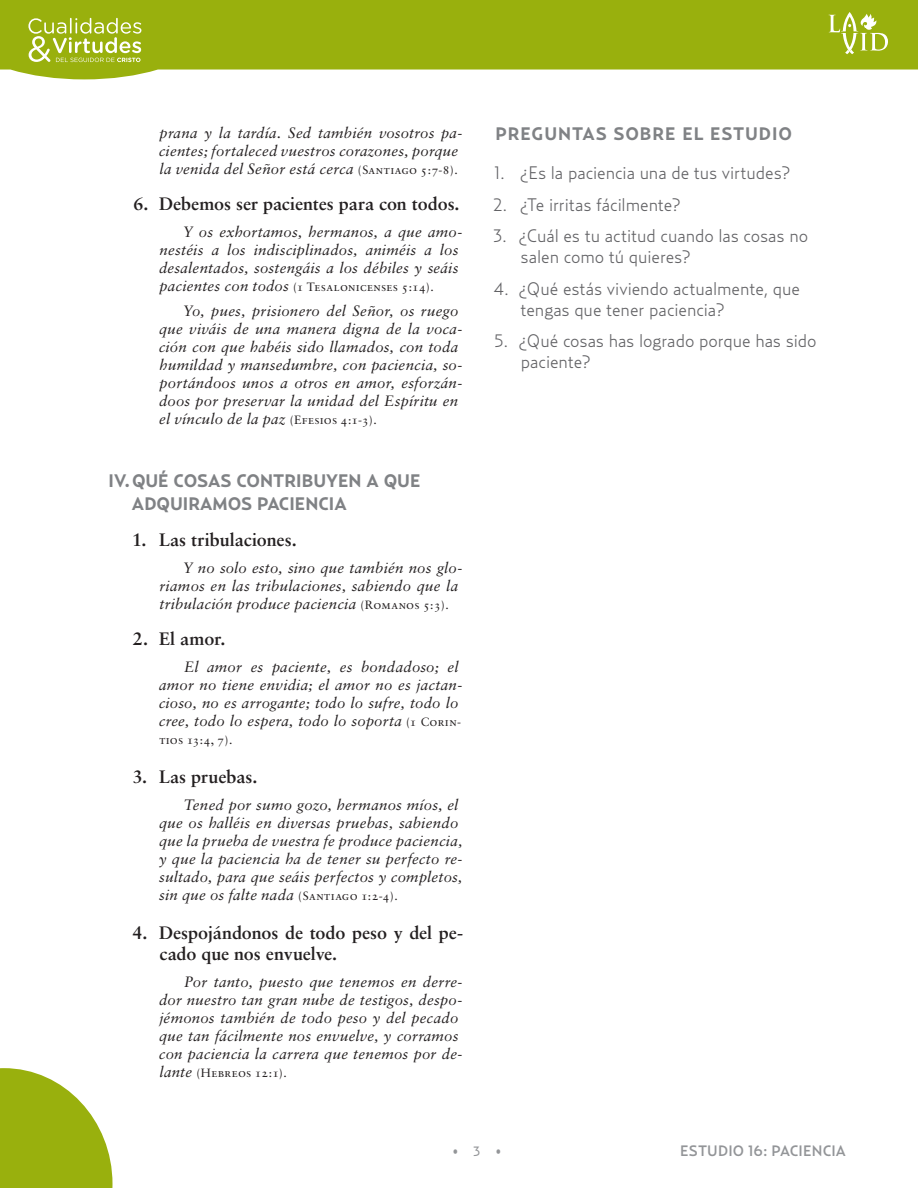
<style>
.page{position:relative;width:918px;height:1188px;background:#fff}
.page>*{position:absolute;margin:0;border:0;box-sizing:border-box;transform-origin:0 0}
.t1{font:300 18px/21px "Relay";letter-spacing:-.005em;color:#636366}
.t2{font:700 18px/21px "Sabon";color:#231f20}
._4__Estudio_Tema{font:700 18px/22.5px "Relay";color:#808285}
._5__Estudio_Texto{font:700 18px "Relay";letter-spacing:.05em;color:#808285}
._5__Estudio_Texto-2{font:italic 15px/18px "Sabon";letter-spacing:.015em;color:#231f20}
.t3{font:500 15px "Relay";letter-spacing:.01em;color:#939598}
.t4{font:13.5px "Relay";color:#939598}
._5__Estudio_Texto-3{font:12px "Sabon Roman SC";letter-spacing:.025em;color:#231f20}
.s1{font-family:"Sabon Roman SC";font-style:normal;font-size:12px}
.s2{font-family:"Sabon";font-style:italic;font-size:15px}
</style>
<div class="page">
<svg style="left:0;top:0;width:918px;height:79px;fill:#99b00d"></svg>
<svg style="left:28px;top:18px;width:113px;height:44px"></svg>
<svg style="left:829px;top:12px;width:59px;height:42px"></svg>
<svg style="left:0;top:1068px;width:113px;height:120px"></svg>
<p class="_5__Estudio_Texto-2" style="left:159px;top:123px;width:305px">prana y la tardía. Sed también vosotros pa&shy;cientes; fortaleced vuestros corazones, porque la venida del Señor está cerca <span class="s1">(Santiago 5:7-8).</span></p>
<p class="t2" style="left:133px;top:192px;width:328px">6. Debemos ser pacientes para con todos.</p>
<p class="_5__Estudio_Texto-2" style="left:159px;top:222px;width:305px;text-indent:24px">Y os exhortamos, hermanos, a que amo&shy;nestéis a los indisciplinados, animéis a los desalentados, sostengáis a los débiles y seáis</p>
<p class="_5__Estudio_Texto-3" style="left:160px;top:279px;width:276px"><span class="s2">pacientes con todos</span> (1 Tesalonicenses 5:14).</p>
<p class="_5__Estudio_Texto-2" style="left:159px;top:302px;width:305px;text-indent:24px">Yo, pues, prisionero del Señor, os ruego que viváis de una manera digna de la voca&shy;ción con que habéis sido llamados, con toda humildad y mansedumbre, con paciencia, so&shy;portándoos unos a otros en amor, esforzán&shy;doos por preservar la unidad del Espíritu en el vínculo de la paz <span class="s1">(Efesios 4:1-3).</span></p>
<p class="_4__Estudio_Tema" style="left:132px;top:469px;width:290px;text-indent:-23px">IV.QUÉ COSAS CONTRIBUYEN A QUE<br>ADQUIRAMOS PACIENCIA</p>
<p class="t2" style="left:132px;top:528px;width:166px">1. Las tribulaciones.</p>
<p class="_5__Estudio_Texto-2" style="left:159px;top:558px;width:304px;text-indent:23px">Y no solo esto, sino que también nos glo&shy;riamos en las tribulaciones, sabiendo que la tribulación produce paciencia <span class="s1">(Romanos 5:3).</span></p>
<p class="t2" style="left:133px;top:627px;width:94px">2. El amor.</p>
<p class="_5__Estudio_Texto-2" style="left:159px;top:657px;width:305px;text-indent:25px">El amor es paciente, es bondadoso; el amor no tiene envidia; el amor no es jactan&shy;cioso, no es arrogante; todo lo sufre, todo lo cree, todo lo espera, todo lo soporta <span class="s1">(1 Corin-</span></p>
<p class="_5__Estudio_Texto-3" style="left:159px;top:732px;width:75px">tios 13:4, 7).</p>
<p class="t2" style="left:133px;top:765px;width:126px">3. Las pruebas.</p>
<p class="_5__Estudio_Texto-2" style="left:159px;top:795px;width:305px;text-indent:25px">Tened por sumo gozo, hermanos míos, el que os halléis en diversas pruebas, sabiendo que la prueba de vuestra fe produce paciencia, y que la paciencia ha de tener su perfecto re&shy;sultado, para que seáis perfectos y completos, sin que os falte nada <span class="s1">(Santiago 1:2-4).</span></p>
<p class="t2" style="left:160px;top:921px;width:305px;text-indent:-27px">4. Despojándonos de todo peso y del pe&shy;cado que nos envuelve.</p>
<p class="_5__Estudio_Texto-2" style="left:159px;top:972px;width:305px;text-indent:25px">Por tanto, puesto que tenemos en derre&shy;dor nuestro tan gran nube de testigos, despo&shy;jémonos también de todo peso y del pecado que tan fácilmente nos envuelve, y corramos con paciencia la carrera que tenemos por de-</p>
<p class="_5__Estudio_Texto-3" style="left:159px;top:1065px;width:129px"><span class="s2">lante</span> (Hebreos 12:1).</p>
<p class="_5__Estudio_Texto" style="left:495px;top:123px;width:298px">PREGUNTAS SOBRE EL ESTUDIO</p>
<p class="t1" style="left:494px;top:162px;width:298px">1. ¿Es la paciencia una de tus virtudes?</p>
<p class="t1" style="left:494px;top:194px;width:190px">2. ¿Te irritas fácilmente?</p>
<p class="t1" style="left:521px;top:225px;width:289px;text-indent:-27px">3. ¿Cuál es tu actitud cuando las cosas no salen como tú quieres?</p>
<p class="t1" style="left:521px;top:278px;width:281px;text-indent:-27px">4. ¿Qué estás viviendo actualmente, que tengas que tener paciencia?</p>
<p class="t1" style="left:521px;top:330px;width:297px;text-indent:-26px">5. ¿Qué cosas has logrado porque has sido paciente?</p>
<p class="t4" style="left:453px;top:1143px;width:50px">• 3 •</p>
<p class="t3" style="left:680px;top:1141px;width:167px">ESTUDIO 16: PACIENCIA</p>
</div>
